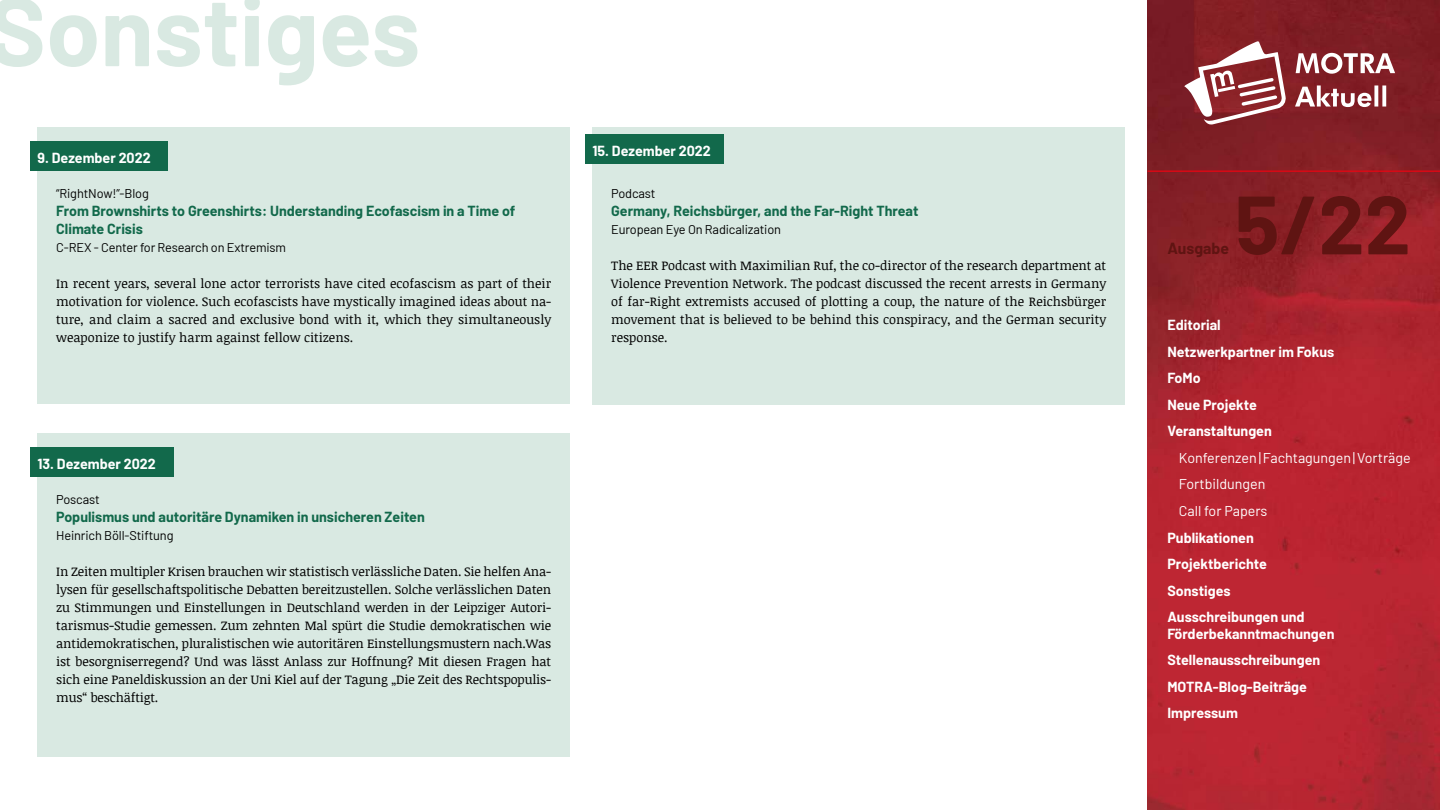
<style>
.page{position:relative;width:1440px;height:810px;background:#fff}
.page>*{position:absolute;margin:0;border:0;box-sizing:border-box;transform-origin:0 0}
.t1{font:700 97.5px "Barlow";color:#d9e9e2}
.t2{font:700 82.5px "Barlow";color:#5f1412}
.t3{font:700 15.75px "Barlow";color:#5f1412}
.t4{font:700 14.25px/26.5px "Barlow";color:#fff}
.t5{font:700 14.25px/18px "Barlow";color:#12694b}
.t6{font:14.25px/26.5px "Barlow";color:#fff}
.t7{font:12.75px/18px "Noticia Text";color:#000;text-align:justify}
.t8{font:12.75px "Barlow";letter-spacing:-.01em;color:#000}
</style>
<div class="page">
<img style="left:1148px;top:0;width:292px;height:810px">
<hr style="left:1148px;top:171px;width:292px;height:1px;background:#e30613">
<svg style="left:1295px;top:85px;width:91px;height:22px"></svg>
<svg style="left:1296px;top:53px;width:99px;height:21px"></svg>
<svg style="left:1184px;top:41px;width:102px;height:84px"></svg>
<div style="left:592px;top:128px;width:533px;height:277px;background:#d9e9e2"></div>
<div style="left:585px;top:134px;width:139px;height:29px;background:#12694b"></div>
<div style="left:38px;top:434px;width:532px;height:324px;background:#d9e9e2"></div>
<div style="left:30px;top:447px;width:144px;height:29px;background:#12694b"></div>
<div style="left:38px;top:128px;width:532px;height:276px;background:#d9e9e2"></div>
<div style="left:30px;top:141px;width:137px;height:29px;background:#12694b"></div>
<h1 class="t1" style="left:-12px;top:-41px;width:434px">Sonstiges</h1>
<p class="t4" style="left:38px;top:143px;width:115px">9. Dezember 2022</p>
<p class="t8" style="left:56px;top:184px;width:94px">“RightNow!”-Blog</p>
<p class="t5" style="left:56px;top:201px;width:461px">From Brownshirts to Greenshirts: Understanding Ecofascism in a Time of<br>Climate Crisis</p>
<p class="t8" style="left:56px;top:238px;width:231px">C-REX - Center for Research on Extremism</p>
<p class="t7" style="left:56px;top:274px;width:497px">In recent years, several lone actor terrorists have cited ecofascism as part of their motivation for violence. Such ecofascists have mystically imagined ideas about na&shy;ture, and claim a sacred and exclusive bond with it, which they simultaneously weaponize to justify harm against fellow citizens.</p>
<p class="t4" style="left:592px;top:136px;width:120px">15. Dezember 2022</p>
<p class="t8" style="left:611px;top:184px;width:46px">Podcast</p>
<p class="t5" style="left:611px;top:201px;width:309px">Germany, Reichsbürger, and the Far-Right Threat</p>
<p class="t8" style="left:611px;top:220px;width:171px">European Eye On Radicalization</p>
<p class="t7" style="left:611px;top:256px;width:497px">The EER Podcast with Maximilian Ruf, the co-director of the research department at Violence Prevention Network. The podcast discussed the recent arrests in Germany of far-Right extremists accused of plotting a coup, the nature of the Reichsbürger movement that is believed to be behind this conspiracy, and the German security response.</p>
<p class="t4" style="left:38px;top:449px;width:120px">13. Dezember 2022</p>
<p class="t8" style="left:56px;top:490px;width:45px">Poscast</p>
<p class="t5" style="left:56px;top:507px;width:370px">Populismus und autoritäre Dynamiken in unsicheren Zeiten</p>
<p class="t8" style="left:56px;top:526px;width:119px">Heinrich Böll-Stiftung</p>
<p class="t7" style="left:56px;top:562px;width:496px">In Zeiten multipler Krisen brauchen wir statistisch verlässliche Daten. Sie helfen Ana&shy;lysen für gesellschaftspolitische Debatten bereitzustellen. Solche verlässlichen Daten zu Stimmungen und Einstellungen in Deutschland werden in der Leipziger Autori&shy;tarismus-Studie gemessen. Zum zehnten Mal spürt die Studie demokratischen wie antidemokratischen, pluralistischen wie autoritären Einstellungsmustern nach.Was ist besorgniserregend? Und was lässt Anlass zur Hoffnung? Mit diesen Fragen hat sich eine Paneldiskussion an der Uni Kiel auf der Tagung „Die Zeit des Rechtspopulis&shy;mus“ beschäftigt.</p>
<p class="t3" style="left:1167px;top:237px;width:63px">Ausgabe</p>
<h2 class="t2" style="left:1235px;top:164px;width:177px">5/22</h2>
<p class="t4" style="left:1167px;top:311px;width:168px">Editorial<br>Netzwerkpartner im Fokus<br>FoMo<br>Neue Projekte<br>Veranstaltungen</p>
<p class="t6" style="left:1179px;top:443px;width:233px">Konferenzen|Fachtagungen|Vorträge<br>Fortbildungen<br>Call for Papers</p>
<p class="t4" style="left:1167px;top:523px;width:139px">Publikationen<br>Projektberichte<br>Sonstiges<br>Ausschreibungen und</p>
<p class="t4" style="left:1167px;top:619px;width:169px">Förderbekanntmachungen<br>Stellenausschreibungen<br>MOTRA-Blog-Beiträge<br>Impressum</p>
</div>
